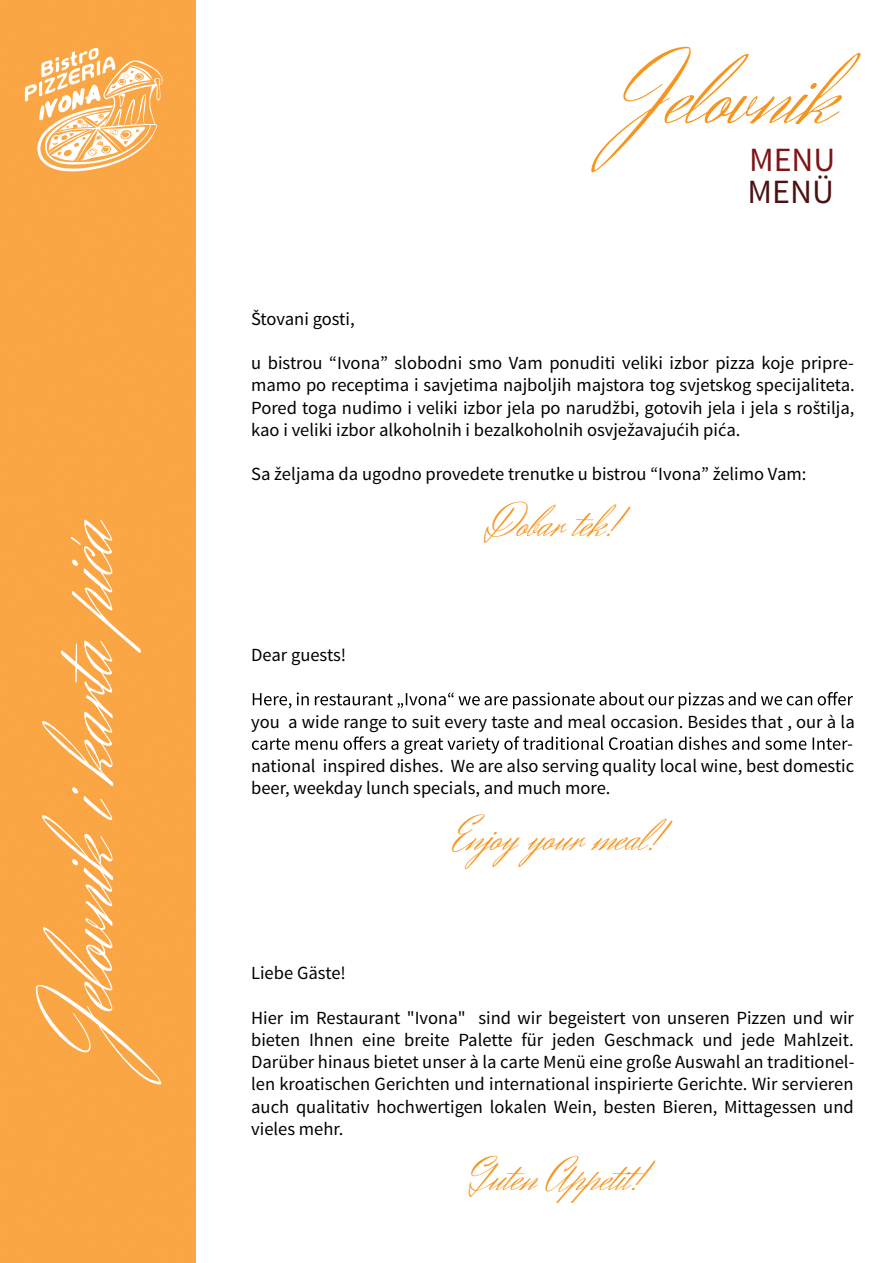
<style>
.page{position:relative;width:893px;height:1263px;background:#fff}
.page>*{position:absolute;margin:0;border:0;box-sizing:border-box;transform-origin:0 0}
.t1{font:102.3px "Herr Von Muellerhoff";color:#fff}
.t2{font:102.3px "Herr Von Muellerhoff";color:#f7941e}
.t3{font:46.35px "Herr Von Muellerhoff";color:#f7941e}
.t4{font:33.9px "Source Sans Pro";color:#7e1416}
.t5{font:33.9px "Source Sans Pro";color:#4a1211}
.t6{font:18.45px/22.2px "Source Sans Pro";color:#000;text-align:justify}
</style>
<div class="page">
<svg style="left:253px;top:692px;width:600px;height:17px"></svg>
<svg style="left:252px;top:736px;width:600px;height:18px"></svg>
<div style="left:0;top:0;width:195px;height:1263px;background:#faa645"></div>
<svg style="left:70px;top:537px;width:11px;height:8px"></svg>
<svg style="left:25px;top:48px;width:138px;height:123px"></svg>
<h1 class="t1" style="left:18px;top:1053px;width:535px;rotate:-90deg">Jelovnikikarta pica</h1>
<h1 class="t2" style="left:622px;top:28px;width:215px">Jelovnik</h1>
<h3 class="t4" style="left:749px;top:138px;width:88px">MENU</h3>
<h3 class="t5" style="left:747px;top:171px;width:88px">MENÜ</h3>
<p class="t6" style="left:251px;top:308px;width:105px">Štovani gosti,</p>
<p class="t6" style="left:251px;top:352px;width:605px">u bistrou “Ivona” slobodni smo Vam ponuditi veliki izbor pizza koje pripre&shy;mamo po receptima i savjetima najboljih majstora tog svjetskog specijaliteta.<br>Pored toga nudimo i veliki izbor jela po narudžbi, gotovih jela i jela s roštilja, kao i veliki izbor alkoholnih i bezalkoholnih osvježavajućih pića.</p>
<p class="t6" style="left:251px;top:463px;width:557px">Sa željama da ugodno provedete trenutke u bistrou “Ivona” želimo Vam:</p>
<h2 class="t3" style="left:484px;top:493px;width:137px">Dobar tek!</h2>
<p class="t6" style="left:251px;top:644px;width:97px">Dear guests!</p>
<p class="t6" style="left:251px;top:711px;width:605px">you a wide range to suit every taste and meal occasion. Besides that , our à la</p>
<p class="t6" style="left:251px;top:755px;width:605px">national inspired dishes. We are also serving quality local wine, best domestic beer, weekday lunch specials, and much more.</p>
<h2 class="t3" style="left:452px;top:807px;width:211px">Enjoy your meal!</h2>
<p class="t6" style="left:251px;top:962px;width:96px">Liebe Gäste!</p>
<p class="t6" style="left:251px;top:1007px;width:605px">Hier im Restaurant "Ivona" sind wir begeistert von unseren Pizzen und wir bieten Ihnen eine breite Palette für jeden Geschmack und jede Mahlzeit.<br>Darüber hinaus bietet unser à la carte Menü eine große Auswahl an traditionel&shy;len kroatischen Gerichten und international inspirierte Gerichte. Wir servieren auch qualitativ hochwertigen lokalen Wein, besten Bieren, Mittagessen und vieles mehr.</p>
<h2 class="t3" style="left:469px;top:1147px;width:177px">Guten Appetit!</h2>
</div>
